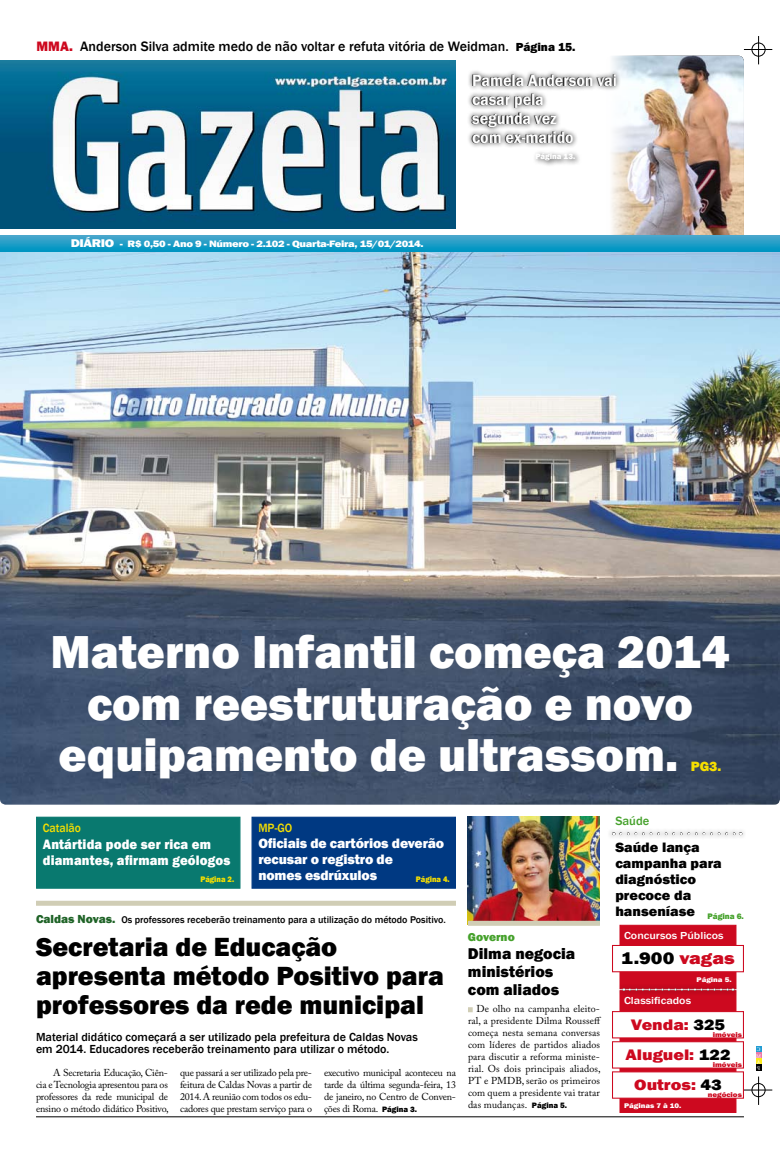
<style>
.page{position:relative;width:780px;height:1149px;background:#fff}
.page>*{position:absolute;margin:0;border:0;box-sizing:border-box;transform-origin:0 0}
.t1{font:800 47.5px "Franklin Gothic";color:#fff}
.t2{font:800 27px/29px "Franklin Gothic";color:#000}
.t3{font:800 17.4px "Franklin Gothic";color:#000;scale:1.15 1}
.t4{font:600 17px/19px "Franklin Gothic";color:#fff;scale:.93 1}
.t5{font:800 16px/18px "Franklin Gothic";color:#000}
.t6{font:800 15.7px "Franklin Gothic";color:#cd091f;scale:1.15 1}
.t7{font:500 14px "Franklin Gothic";color:#000}
.t8{font:800 14px/16px "Franklin Gothic";color:#000;scale:1.04 1}
.t9{font:800 14px/16px "Franklin Gothic";letter-spacing:-.01em;color:#fff}
.t10{font:800 14px/16px "Franklin Gothic";letter-spacing:.01em;color:#fff;scale:.94 1}
.t11{font:800 13.8px "Franklin Gothic";color:#f6df00}
.t12{font:500 12.3px "Franklin Gothic";color:#f6df00;scale:.94 1}
.t13{font:500 12.3px "Franklin Gothic";color:#45a12b}
.t14{font:500 12px/12px "Franklin Gothic";color:#000}
.t15{font:800 12px "Franklin Gothic";color:#45a12b}
.t16{font:500 10.4px "Franklin Gothic";color:#fff;scale:1.15 1}
.t17{font:10px/12px "Adobe Caslon Pro";letter-spacing:.01em;color:#000;text-align:justify}
.t18{font:500 10px "Franklin Gothic";color:#000}
.t19{font:800 9.6px "Franklin Gothic";letter-spacing:-.03em;color:#fff;scale:1.18 1}
.t20{font:800 8.2px "Franklin Gothic";color:#f6df00;scale:.94 1}
.t21{font:800 8px "Franklin Gothic";color:#fff}
.t22{font:800 7px "Franklin Gothic";color:#cd091f;scale:1.15 1}
.t23{font:800 7px "Franklin Gothic";color:#fff;scale:1.15 1}
.s1{font-weight:800;color:#cd091f}
.s2{font-weight:800;font-size:12px}
.s3{font-size:11.6px}
.s4{font-weight:800;font-size:12px;color:#1f6327}
.s5{font-family:"Franklin Gothic";font-weight:800;font-size:8px}
.s6{color:#cd091f}
.s7{color:#000}
</style>
<div class="page">
<svg style="left:743px;top:36px;width:29px;height:28px"></svg>
<div style="left:751px;top:43px;width:14px;height:13px;border:1px solid #000;border-radius:50%"></div>
<svg style="left:743px;top:1076px;width:29px;height:28px"></svg>
<div style="left:751px;top:1082px;width:14px;height:14px;border:1px solid #000;border-radius:50%"></div>
<hr style="left:36px;top:1116px;width:708px;height:1px;background:#000">
<img style="left:611px;top:56px;width:133px;height:179px">
<div style="left:606px;top:826px;width:144px;height:18px;background:#000;opacity:.75"></div>
<svg style="left:620px;top:832px;width:121px;height:2px"></svg>
<div style="left:619px;top:989px;width:117px;height:123px;background:#cd091f"></div>
<div style="left:612px;top:1010px;width:132px;height:28px;background:#fff;border:1px solid #cd091f"></div>
<div style="left:612px;top:1040px;width:132px;height:28px;background:#fff;border:1px solid #cd091f"></div>
<div style="left:612px;top:1070px;width:132px;height:28px;background:#fff;border:1px solid #cd091f"></div>
<div style="left:619px;top:924px;width:117px;height:64px;background:#cd091f;border:1px solid #cd091f"></div>
<div style="left:612px;top:944px;width:132px;height:27px;background:#fff;border:1px solid #cd091f"></div>
<svg style="left:619px;top:982px;width:118px;height:17px"></svg>
<svg style="left:623px;top:988px;width:110px;height:2px"></svg>
<div style="left:36px;top:816px;width:204px;height:72px;background:#09796f;border:1px solid #09796f"></div>
<div style="left:251px;top:816px;width:205px;height:72px;background:#003982;border:1px solid #003982"></div>
<div style="left:532px;top:149px;width:66px;height:26px;background:#000;opacity:.75"></div>
<img style="left:468px;top:816px;width:132px;height:104px">
<div style="left:468px;top:920px;width:132px;height:5px;background:#d0cdb5"></div>
<svg style="left:468px;top:1007px;width:4px;height:4px"></svg>
<img style="left:0;top:235px;width:780px;height:395px">
<img style="left:0;top:60px;width:456px;height:168px">
<div style="left:36px;top:900px;width:420px;height:5px;background:#d0cdb5"></div>
<img style="left:0;top:771px;width:780px;height:33px">
<img style="left:0;top:630px;width:780px;height:34px">
<img style="left:0;top:664px;width:780px;height:35px">
<img style="left:0;top:699px;width:780px;height:35px">
<img style="left:0;top:734px;width:780px;height:37px">
<div style="left:466px;top:69px;width:181px;height:93px;background:#000;opacity:.75"></div>
<svg style="left:756px;top:1046px;width:5px;height:24px"></svg>
<h3 class="t7" style="left:36px;top:37px;width:540px"><span class="s1">MMA.</span> Anderson Silva admite medo de não voltar e refuta vitória de Weidman. <span class="s2">Página 15.</span></h3>
<h3 class="t4" style="left:472px;top:71px;width:157px">Pamela Anderson vai casar pela<br>segunda vez<br>com ex-marido</h3>
<p class="t19" style="left:71px;top:238px;width:300px"><span class="s3">DIÁRIO</span> - R$ 0,50 - Ano 9 - Número - 2.102 - Quarta-Feira, 15/01/2014.</p>
<p class="t21" style="left:535px;top:151px;width:41px">Página 13.</p>
<h1 class="t1" style="left:50px;top:621px;width:680px">Materno Infantil começa 2014</h1>
<h1 class="t1" style="left:87px;top:672px;width:607px">com reestruturação e novo</h1>
<h1 class="t1" style="left:59px;top:724px;width:621px">equipamento de ultrassom.</h1>
<h3 class="t11" style="left:690px;top:757px;width:32px">PG3.</h3>
<p class="t12" style="left:43px;top:820px;width:42px">Catalão</p>
<h3 class="t10" style="left:43px;top:836px;width:201px">Antártida pode ser rica em diamantes, afirmam geólogos</h3>
<p class="t20" style="left:200px;top:873px;width:37px">Página 2.</p>
<p class="t12" style="left:258px;top:820px;width:38px">MP-GO</p>
<h3 class="t9" style="left:258px;top:834px;width:187px">Oficiais de cartórios deverão recusar o registro de<br>nomes esdrúxulos</h3>
<p class="t20" style="left:416px;top:873px;width:37px">Página 4.</p>
<p class="t18" style="left:36px;top:913px;width:411px"><span class="s4">Caldas Novas.</span> Os professores receberão treinamento para a utilização do método Positivo.</p>
<h2 class="t2" style="left:36px;top:931px;width:409px">Secretaria de Educação apresenta método Positivo para professores da rede municipal</h2>
<p class="t14" style="left:36px;top:1031px;width:383px">Material didático começará a ser utilizado pela prefeitura de Caldas Novas em 2014. Educadores receberão treinamento para utilizar o método.</p>
<p class="t17" style="left:36px;top:1066px;width:134px;text-indent:17px">A Secretaria Educação, Ciên&shy;cia e Tecnologia apresentou para os professores da rede municipal de ensino o método didático Positivo,</p>
<p class="t17" style="left:180px;top:1066px;width:133px">que passará a ser utilizado pela pre&shy;feitura de Caldas Novas a partir de 2014. A reunião com todos os edu&shy;cadores que prestam serviço para o</p>
<p class="t17" style="left:324px;top:1066px;width:133px">executivo municipal aconteceu na tarde da última segunda-feira, 13 de janeiro, no Centro de Conven&shy;ções di Roma. <span class="s5">Página 3.</span></p>
<p class="t15" style="left:468px;top:929px;width:48px">Governo</p>
<h3 class="t5" style="left:468px;top:944px;width:109px">Dilma negocia ministérios com aliados</h3>
<p class="t17" style="left:468px;top:1002px;width:135px;text-align:left;text-indent:8px">De olho na campanha eleito&shy;ral, a presidente Dilma Rousseff começa nesta semana conversas com líderes de partidos aliados para discutir a reforma ministe&shy;rial. Os dois principais aliados,<br>PT e PMDB, serão os primeiros com quem a presidente vai tratar das mudanças. <span class="s5">Página 5.</span></p>
<p class="t13" style="left:615px;top:813px;width:35px">Saúde</p>
<h3 class="t8" style="left:615px;top:839px;width:125px">Saúde lança campanha para diagnóstico precoce da hanseníase <sub>Página</sub> <sub>6.</sub></h3>
<p class="t16" style="left:624px;top:928px;width:88px">Concursos Públicos</p>
<p class="t23" style="left:696px;top:975px;width:32px">Página 5.</p>
<h3 class="t3" style="left:621px;top:946px;width:100px">1.900 <span class="s6">vagas</span></h3>
<p class="t16" style="left:624px;top:994px;width:60px">Classificados</p>
<h3 class="t6" style="left:630px;top:1014px;width:83px">Venda: <span class="s7">325</span></h3>
<p class="t22" style="left:712px;top:1029px;width:27px">imóveis</p>
<h3 class="t6" style="left:625px;top:1044px;width:93px">Aluguel: <span class="s7">122</span></h3>
<p class="t22" style="left:712px;top:1059px;width:27px">imóveis</p>
<h3 class="t6" style="left:634px;top:1074px;width:77px">Outros: <span class="s7">43</span></h3>
<p class="t22" style="left:707px;top:1089px;width:31px">negócios</p>
<p class="t23" style="left:624px;top:1100px;width:51px">Páginas 7 à 10.</p>
</div>
